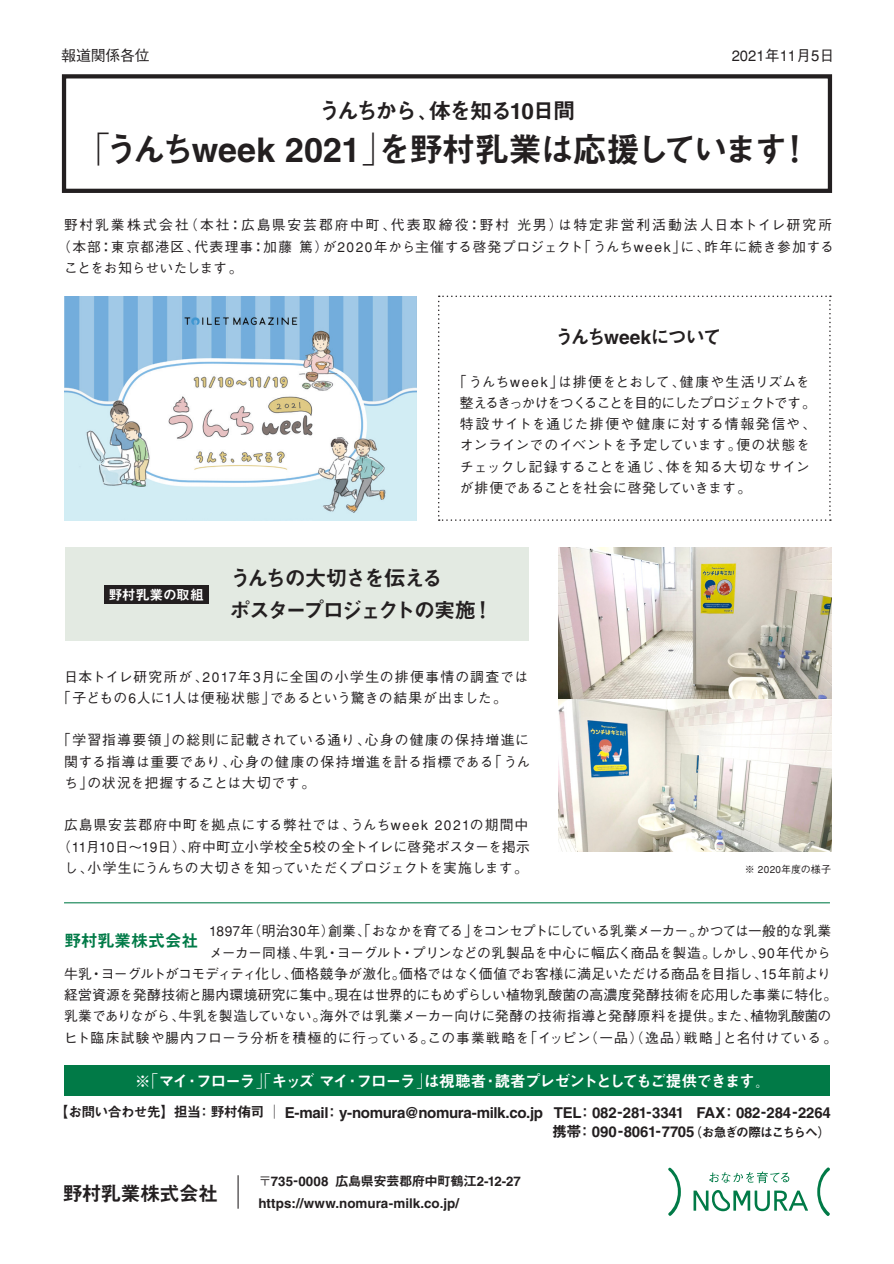
<style>
.page{position:relative;width:894px;height:1264px;background:#fff}
.page>*{position:absolute;margin:0;border:0;box-sizing:border-box;transform-origin:0 0}
.t1{font:34.05px "Midashi Go MB31";letter-spacing:-.055em;color:#231f20}
.t2{font:22.35px "Midashi Go MB31";letter-spacing:-.09em;color:#231f20}
.t3{font:21.3px/32px "Midashi Go MB31";letter-spacing:-.095em;color:#231f20}
.t4{font:20.25px "Midashi Go MB31";letter-spacing:-.04em;color:#231f20}
.t5{font:19.2px "Midashi Go MB31";letter-spacing:-.075em;color:#231f20}
.t6{font:16.95px "Midashi Go MB31";letter-spacing:-.015em;color:#017a47}
.t7{font:15.9px "Midashi Go MB31";letter-spacing:-.095em;color:#fff}
.t8{font:15.15px "Midashi Go MB31";letter-spacing:-.025em;color:#231f20}
.t9{font:15px "Midashi Go MB31";letter-spacing:-.005em;color:#231f20}
.t10{font:500 14.85px "Gothic BBB";color:#231f20}
.t11{font:500 13.8px/21.3px "Gothic BBB";letter-spacing:.015em;color:#231f20;text-align:justify}
.t12{font:500 13.8px "Gothic BBB";letter-spacing:-.025em;color:#231f20}
.t13{font:500 13.8px/21.3px "Gothic BBB";letter-spacing:.05em;color:#231f20}
.t14{font:500 13.8px "Gothic BBB";letter-spacing:.06em;color:#231f20}
.t15{font:500 13.8px "Gothic BBB";letter-spacing:.035em;color:#231f20}
.t16{font:500 13.8px "Gothic BBB";letter-spacing:-.04em;color:#231f20}
.t17{font:500 13.8px "Gothic BBB";letter-spacing:.14em;color:#231f20}
.t18{font:500 13.8px "Gothic BBB";letter-spacing:-.01em;color:#231f20}
.t19{font:500 13.8px "Gothic BBB";letter-spacing:-.02em;color:#231f20}
.t20{font:13.8px "Midashi Go MB31";letter-spacing:-.015em;color:#fff}
.t21{font:13.35px/22px "Midashi Go MB31";letter-spacing:-.005em;color:#231f20}
.t22{font:500 10.05px "Gothic BBB";letter-spacing:.02em;color:#231f20}
.s1{font-size:13.95px}
.s2{font-size:15px}
.s3{font-size:15.15px}
.s4{font-size:12.75px}
</style>
<div class="page">
<div style="left:65px;top:547px;width:463px;height:93px;background:#e3eae2"></div>
<div style="left:62px;top:74px;width:769px;height:119px;border:4px solid #231f20"></div>
<svg style="left:709px;top:1171px;width:80px;height:11px"></svg>
<svg style="left:668px;top:1167px;width:12px;height:48px"></svg>
<svg style="left:817px;top:1167px;width:12px;height:48px"></svg>
<svg style="left:693px;top:1190px;width:114px;height:21px"></svg>
<hr style="left:237px;top:1175px;width:1px;height:33px;background:#231f20">
<svg style="left:438px;top:295px;width:392px;height:226px"></svg>
<div style="left:64px;top:1065px;width:765px;height:30px;background:#017a47"></div>
<hr style="left:64px;top:902px;width:765px;height:1px;background:#017a47">
<div style="left:104px;top:585px;width:104px;height:19px;background:#231f20"></div>
<img style="left:64px;top:296px;width:352px;height:224px">
<img style="left:558px;top:547px;width:273px;height:304px">
<p class="t10" style="left:61px;top:47px;width:90px">報道関係各位</p>
<h2 class="t2" style="left:318px;top:98px;width:258px">うんちから、体を知る10日間</h2>
<p class="t10" style="left:731px;top:47px;width:104px">2021年11月5日</p>
<h1 class="t1" style="left:77px;top:129px;width:736px">「うんちweek 2021」を野村乳業は応援しています！</h1>
<p class="t17" style="left:64px;top:217px;width:769px">野村乳業株式会社（本社：広島県安芸郡府中町、代表取締役：野村光男）は特定非営利活動法人日本トイレ研究所</p>
<p class="t14" style="left:57px;top:238px;width:778px">（本部：東京都港区、代表理事：加藤 篤）が2020年から主催する啓発プロジェクト「うんちweek」に、昨年に続き参加する</p>
<p class="t19" style="left:64px;top:260px;width:180px">ことをお知らせいたします。</p>
<h3 class="t5" style="left:554px;top:325px;width:169px">うんちweekについて</h3>
<p class="t11" style="left:460px;top:371px;width:357px;text-align:left;text-indent:-7px">「うんちweek」は排便をとおして、健康や生活リズムを整えるきっかけをつくることを目的にしたプロジェクトです。特設サイトを通じた排便や健康に対する情報発信や、オンラインでのイベントを予定しています。便の状態をチェックし記録することを通じ、体を知る大切なサインが排便であることを社会に啓発していきます。</p>
<p class="t20" style="left:109px;top:587px;width:97px">野村乳業の取組</p>
<h3 class="t3" style="left:230px;top:562px;width:265px">うんちの大切さを伝える<br>ポスタープロジェクトの実施！</h3>
<p class="t13" style="left:57px;top:666px;width:472px;text-indent:7px">日本トイレ研究所が、2017年3月に全国の小学生の排便事情の調査では「子どもの6人に1人は便秘状態」であるという驚きの結果が出ました。</p>
<p class="t11" style="left:64px;top:730px;width:467px;text-indent:-7px">「学習指導要領」の総則に記載されている通り、心身の健康の保持増進に関する指導は重要であり、心身の健康の保持増進を計る指標である「うんち」の状況を把握することは大切です。</p>
<p class="t11" style="left:57px;top:815px;width:474px;text-align:center">広島県安芸郡府中町を拠点にする弊社では、うんちweek 2021の期間中（11月10日～19日）、府中町立小学校全5校の全トイレに啓発ポスターを掲示し、小学生にうんちの大切さを知っていただくプロジェクトを実施します。</p>
<p class="t22" style="left:744px;top:863px;width:88px">※ 2020年度の様子</p>
<p class="t16" style="left:209px;top:923px;width:623px">1897年（明治30年）創業、「おなかを育てる」をコンセプトにしている乳業メーカー。かつては一般的な乳業</p>
<p class="t18" style="left:209px;top:944px;width:623px">メーカー同様、牛乳・ヨーグルト・プリンなどの乳製品を中心に幅広く商品を製造。しかし、90年代から</p>
<p class="t12" style="left:64px;top:965px;width:768px">牛乳・ヨーグルトがコモディティ化し、価格競争が激化。価格ではなく価値でお客様に満足いただける商品を目指し、15年前より</p>
<p class="t11" style="left:64px;top:984px;width:774px">経営資源を発酵技術と腸内環境研究に集中。現在は世界的にもめずらしい植物乳酸菌の高濃度発酵技術を応用した事業に特化。</p>
<p class="t12" style="left:64px;top:1008px;width:768px">乳業でありながら、牛乳を製造していない。海外では乳業メーカー向けに発酵の技術指導と発酵原料を提供。また、植物乳酸菌の</p>
<p class="t15" style="left:64px;top:1029px;width:774px">ヒト臨床試験や腸内フローラ分析を積極的に行っている。この事業戦略を「イッピン（一品）（逸品）戦略」と名付けている。</p>
<p class="t6" style="left:65px;top:930px;width:135px">野村乳業株式会社</p>
<p class="t7" style="left:135px;top:1071px;width:637px">※「マイ・フローラ」「キッズ マイ・フローラ」は視聴者・読者プレゼントとしてもご提供できます。</p>
<p class="t8" style="left:55px;top:1103px;width:777px"><span class="s1">【お問い合わせ先】担当： 野村侑司 ｜</span> E-mail： y-nomura@nomura-milk.co.jp <span class="s2">TEL</span>： <span class="s2">082-281-3341 FAX</span>： <span class="s2">082-284-2264</span></p>
<p class="t9" style="left:552px;top:1122px;width:279px">携帯<span class="s3">：</span> 090-8061-7705<span class="s4">（お急ぎの際はこちらへ）</span></p>
<h3 class="t4" style="left:63px;top:1181px;width:157px">野村乳業株式会社</h3>
<p class="t21" style="left:258px;top:1170px;width:264px">〒735-0008 広島県安芸郡府中町鶴江2-12-27 https://www.nomura-milk.co.jp/</p>
</div>
